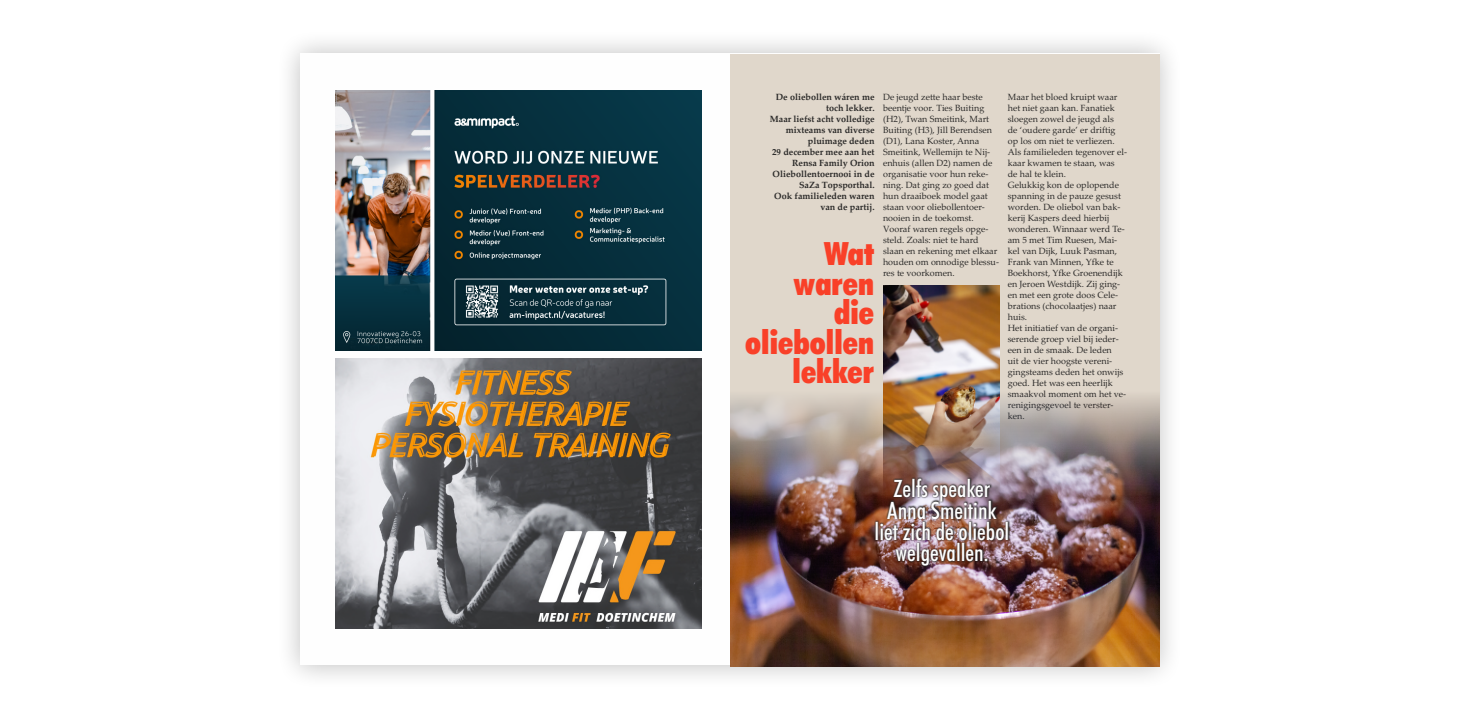
<style>
.page{position:relative;width:1460px;height:720px;background:#fff}
.page>*{position:absolute;margin:0;border:0;box-sizing:border-box;transform-origin:0 0}
.t1{font:900 condensed 32.1px/29.5px "Futura BT";color:#f94028;text-align:right}
.t2{font:500 condensed 24px/21.4px "Futura BT";color:#fefefe;text-align:center}
.t3{font:9px/11px "Palatino Linotype";color:#2b2a29}
.t4{font:700 9px/11px "Palatino Linotype";color:#2b2a29;text-align:right}
</style>
<div class="page">
<img style="left:289px;top:42px;width:881px;height:635px">
<div style="left:299px;top:53px;width:860px;height:612px;background:#fefefe"></div>
<div style="left:730px;top:54px;width:429px;height:531px;background:#e0d7cb"></div>
<img style="left:336px;top:359px;width:366px;height:270px">
<img style="left:336px;top:91px;width:366px;height:259px">
<img style="left:883px;top:285px;width:116px;height:106px">
<img style="left:730px;top:391px;width:429px;height:275px">
<img style="left:863px;top:466px;width:164px;height:142px">
<p class="t4" style="left:770px;top:93px;width:106px">De oliebollen wáren me toch lekker.<br>Maar liefst acht volledige mixteams van diverse pluimage deden<br>29 december mee aan het<br>Rensa Family Orion<br>Oliebollentoernooi in de<br>SaZa Topsporthal.<br>Ook familieleden waren van de partij.</p>
<p class="t3" style="left:883px;top:93px;width:117px">De jeugd zette haar beste beentje voor. Ties Buiting (H2), Twan Smeitink, Mart<br>Buiting (H3), Jill Berendsen (D1), Lana Koster, Anna<br>Smeitink, Wellemijn te Nij&shy;enhuis (allen D2) namen de organisatie voor hun reke&shy;ning. Dat ging zo goed dat hun draaiboek model gaat staan voor oliebollentoer&shy;nooien in de toekomst.<br>Vooraf waren regels opge&shy;steld. Zoals: niet te hard slaan en rekening met elkaar houden om onnodige blessu&shy;res te voorkomen.</p>
<p class="t3" style="left:1008px;top:93px;width:121px">Maar het bloed kruipt waar het niet gaan kan. Fanatiek sloegen zowel de jeugd als<br>de ‘oudere garde’ er driftig op los om niet te verliezen.<br>Als familieleden tegenover el&shy;kaar kwamen te staan, was<br>de hal te klein.<br>Gelukkig kon de oplopende spanning in de pauze gesust worden. De oliebol van bak&shy;kerij Kaspers deed hierbij wonderen. Winnaar werd Te&shy;am 5 met Tim Ruesen, Mai&shy;kel van Dijk, Luuk Pasman,<br>Frank van Minnen, Yfke te<br>Boekhorst, Yfke Groenendijk en Jeroen Westdijk. Zij ging&shy;en met een grote doos Cele&shy;brations (chocolaatjes) naar huis.<br>Het initiatief van de organi&shy;serende groep viel bij ieder&shy;een in de smaak. De leden<br>uit de vier hoogste vereni&shy;gingsteams deden het onwijs goed. Het was een heerlijk smaakvol moment om het ve&shy;renigingsgevoel te verster&shy;ken.</p>
<h1 class="t1" style="left:745px;top:242px;width:130px">Wat waren<br>die oliebollen lekker</h1>
<h2 class="t2" style="left:874px;top:480px;width:136px">Zelfs speaker<br>Anna Smeitink liet zich de oliebol welgevallen.</h2>
</div>
